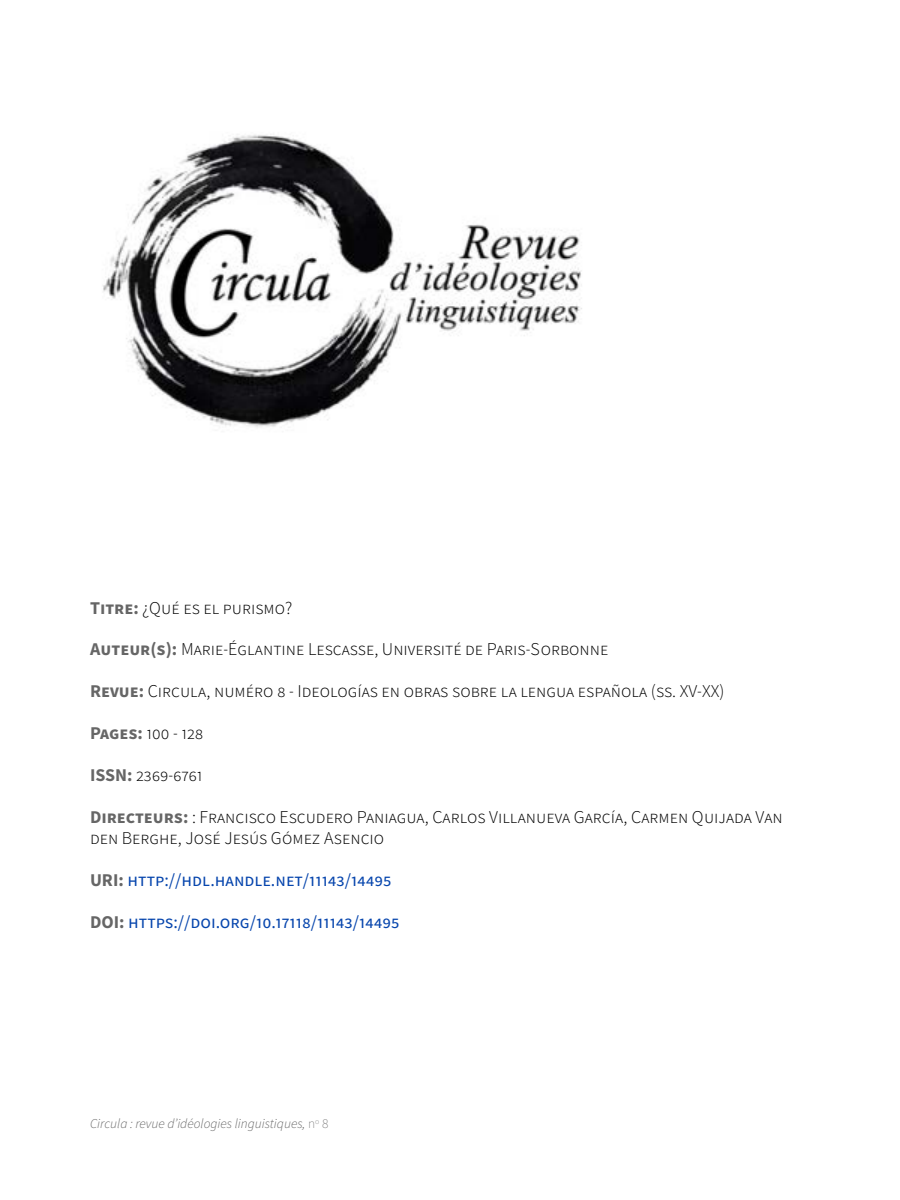
<style>
.page{position:relative;width:900px;height:1200px;background:#fff}
.page>*{position:absolute;margin:0;border:0;box-sizing:border-box;transform-origin:0 0}
.t1{font:300 18px/21px "Source Sans Pro";color:#000}
.t2{font:18px "Source Sans Pro";color:#0645ad}
.t3{font:italic 300 13.5px "Source Sans Pro";color:#666}
.s1{font-weight:700;color:#666}
.s2{font-weight:200;font-style:normal}
</style>
<div class="page">
<img style="left:103px;top:134px;width:479px;height:294px">
<p class="t1" style="left:90px;top:597px;width:204px"><span class="s1">Titre:</span> ¿Qué es el purismo?</p>
<p class="t1" style="left:90px;top:639px;width:520px"><span class="s1">Auteur(s):</span> Marie-Églantine Lescasse, Université de Paris-Sorbonne</p>
<p class="t1" style="left:90px;top:681px;width:636px"><span class="s1">Revue:</span> Circula, numéro 8 - Ideologías en obras sobre la lengua española (ss. XV-XX)</p>
<p class="t1" style="left:90px;top:723px;width:115px"><span class="s1">Pages:</span> 100 - 128</p>
<p class="t1" style="left:90px;top:765px;width:114px"><span class="s1">ISSN:</span> 2369-6761</p>
<p class="t1" style="left:90px;top:807px;width:694px"><span class="s1">Directeurs:</span> : Francisco Escudero Paniagua, Carlos Villanueva García, Carmen Quijada Van den Berghe, José Jesús Gómez Asencio</p>
<p class="t2" style="left:90px;top:869px;width:303px"><span class="s1">URI:</span> http://hdl.handle.net/11143/14495</p>
<p class="t2" style="left:90px;top:911px;width:311px"><span class="s1">DOI:</span> https://doi.org/10.17118/11143/14495</p>
<p class="t3" style="left:90px;top:1116px;width:240px">Circula : revue d’idéologies linguistiques, <span class="s2">n</span><sup>o</sup> <span class="s2">8</span></p>
</div>
